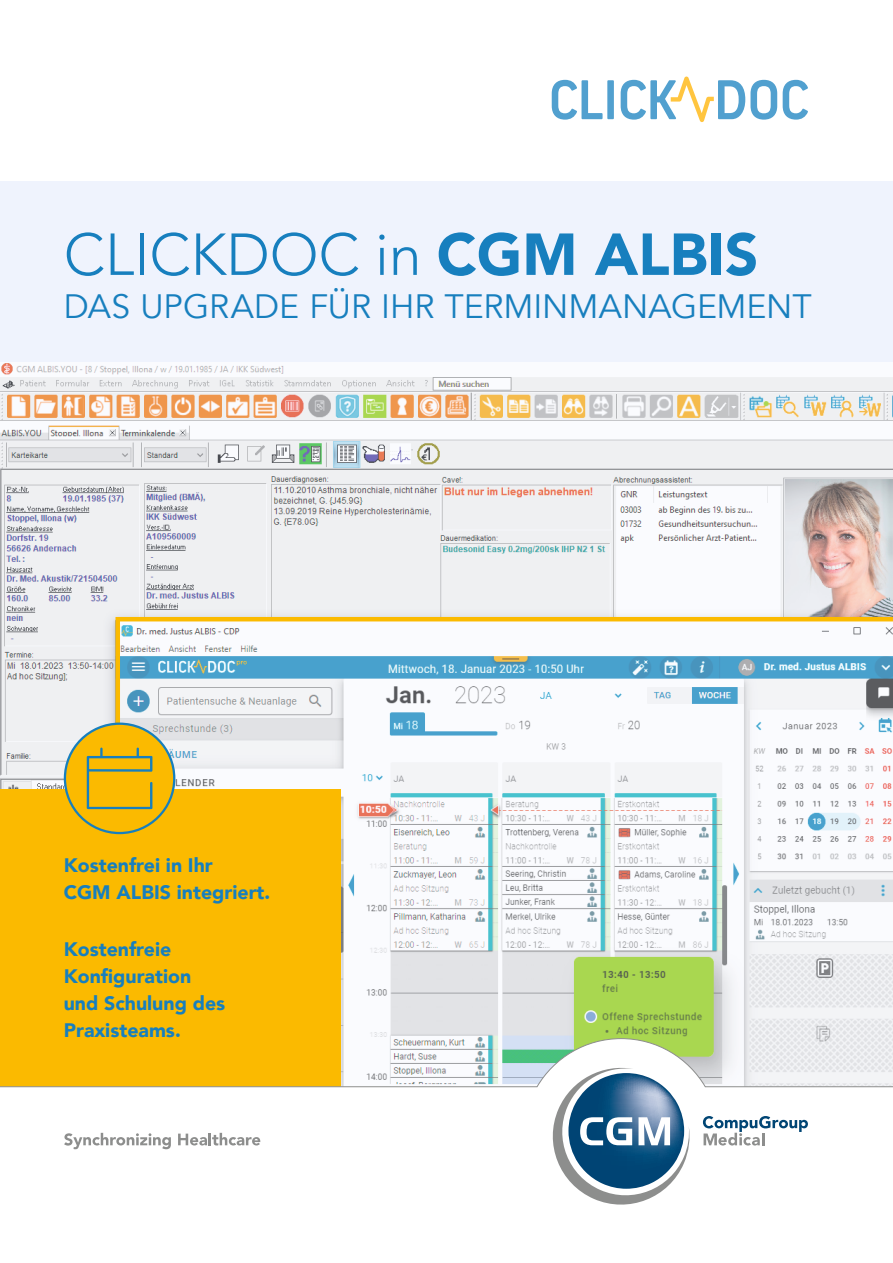
<style>
.page{position:relative;width:893px;height:1263px;background:#fff}
.page>*{position:absolute;margin:0;border:0;box-sizing:border-box;transform-origin:0 0}
.t1{font:300 58.5px "Avenir";color:#177fbe}
.t2{font:33.75px "Avenir";color:#177fbe}
.t3{font:900 19.5px/27px "Avenir";color:#177fbe}
.s1{font-weight:900}
</style>
<div class="page">
<div style="left:0;top:181px;width:893px;height:913px;background:#eff3fd"></div>
<img style="left:0;top:362px;width:893px;height:428px">
<svg style="left:783px;top:80px;width:25px;height:40px"></svg>
<svg style="left:552px;top:80px;width:51px;height:40px"></svg>
<div style="left:607px;top:80px;width:7px;height:39px;background:#51a0cf"></div>
<svg style="left:621px;top:77px;width:156px;height:45px"></svg>
<svg style="left:113px;top:615px;width:780px;height:423px"></svg>
<div style="left:0;top:790px;width:340px;height:303px;background:#fbba00"></div>
<div style="left:65px;top:724px;width:109px;height:109px;background:#fbba00;border-radius:50%"></div>
<div style="left:64px;top:722px;width:111px;height:112px;border:2px solid #177fbe;border-radius:50%"></div>
<svg style="left:87px;top:748px;width:65px;height:61px"></svg>
<svg style="left:0;top:1038px;width:893px;height:167px"></svg>
<h1 class="t1" style="left:64px;top:220px;width:696px">CLICKDOC in <span class="s1">CGM ALBIS</span></h1>
<h2 class="t2" style="left:64px;top:287px;width:749px">DAS UPGRADE FÜR IHR TERMINMANAGEMENT</h2>
<p class="t3" style="left:64px;top:851px;width:208px">Kostenfrei in Ihr<br>CGM ALBIS integriert.</p>
<p class="t3" style="left:64px;top:935px;width:163px">Kostenfreie<br>Konfiguration und Schulung des<br>Praxisteams.</p>
</div>
